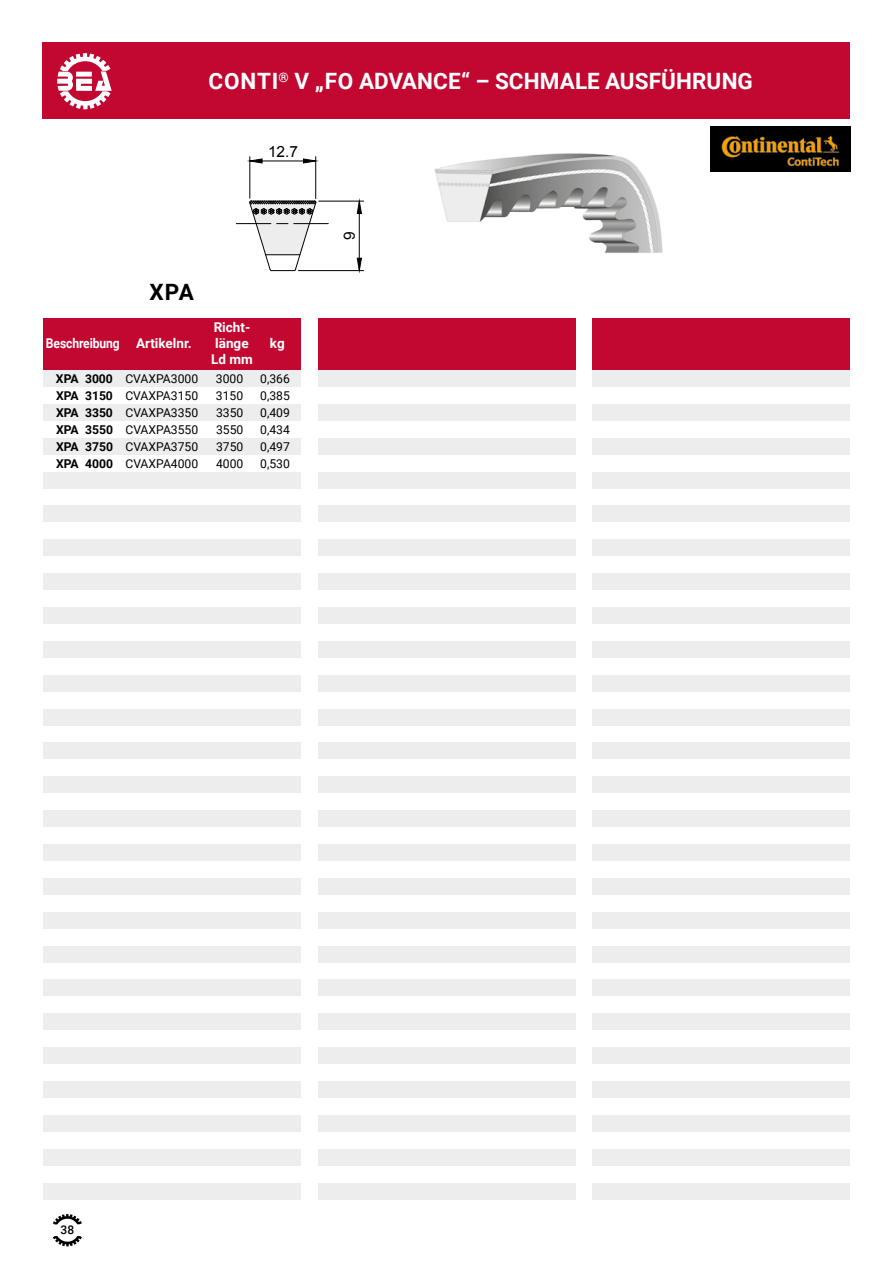
<style>
.page{position:relative;width:893px;height:1263px;background:#fff}
.page>*{position:absolute;margin:0;border:0;box-sizing:border-box;transform-origin:0 0}
.t1{font:700 22.5px "Roboto";letter-spacing:.005em;color:#fff}
.t2{font:700 22.5px "Roboto";color:#000}
.t3{font:15.45px "Arial";color:#000}
.t4{font:700 13.5px "Roboto";color:#fff;scale:.9 1}
.t5{font:700 13.5px/16.2px "Roboto";color:#fff;text-align:center}
.t6{font:12.15px "Roboto";color:#000}
.t7{font:500 12px "Roboto";color:#000}
.s1{font-weight:700}
</style>
<div class="page">
<div style="left:43px;top:505px;width:257px;height:17px;background:#ededed"></div>
<div style="left:317px;top:505px;width:258px;height:17px;background:#ededed"></div>
<div style="left:592px;top:505px;width:258px;height:17px;background:#ededed"></div>
<div style="left:43px;top:471px;width:257px;height:17px;background:#ededed"></div>
<div style="left:317px;top:471px;width:258px;height:17px;background:#ededed"></div>
<div style="left:592px;top:471px;width:258px;height:17px;background:#ededed"></div>
<div style="left:43px;top:438px;width:257px;height:17px;background:#ededed"></div>
<div style="left:317px;top:438px;width:258px;height:17px;background:#ededed"></div>
<div style="left:592px;top:438px;width:258px;height:17px;background:#ededed"></div>
<div style="left:43px;top:404px;width:257px;height:17px;background:#ededed"></div>
<div style="left:317px;top:404px;width:258px;height:17px;background:#ededed"></div>
<div style="left:592px;top:404px;width:258px;height:17px;background:#ededed"></div>
<div style="left:43px;top:370px;width:257px;height:17px;background:#ededed"></div>
<div style="left:317px;top:370px;width:258px;height:17px;background:#ededed"></div>
<div style="left:592px;top:370px;width:258px;height:17px;background:#ededed"></div>
<div style="left:43px;top:539px;width:257px;height:17px;background:#ededed"></div>
<div style="left:317px;top:539px;width:258px;height:17px;background:#ededed"></div>
<div style="left:592px;top:539px;width:258px;height:17px;background:#ededed"></div>
<div style="left:43px;top:573px;width:257px;height:17px;background:#ededed"></div>
<div style="left:317px;top:573px;width:258px;height:17px;background:#ededed"></div>
<div style="left:592px;top:573px;width:258px;height:17px;background:#ededed"></div>
<div style="left:43px;top:607px;width:257px;height:17px;background:#ededed"></div>
<div style="left:317px;top:607px;width:258px;height:17px;background:#ededed"></div>
<div style="left:592px;top:607px;width:258px;height:17px;background:#ededed"></div>
<div style="left:43px;top:641px;width:257px;height:17px;background:#ededed"></div>
<div style="left:317px;top:641px;width:258px;height:17px;background:#ededed"></div>
<div style="left:592px;top:641px;width:258px;height:17px;background:#ededed"></div>
<div style="left:43px;top:675px;width:257px;height:17px;background:#ededed"></div>
<div style="left:317px;top:675px;width:258px;height:17px;background:#ededed"></div>
<div style="left:592px;top:675px;width:258px;height:17px;background:#ededed"></div>
<div style="left:43px;top:709px;width:257px;height:16px;background:#ededed"></div>
<div style="left:317px;top:709px;width:258px;height:16px;background:#ededed"></div>
<div style="left:592px;top:709px;width:258px;height:16px;background:#ededed"></div>
<div style="left:43px;top:742px;width:257px;height:17px;background:#ededed"></div>
<div style="left:317px;top:742px;width:258px;height:17px;background:#ededed"></div>
<div style="left:592px;top:742px;width:258px;height:17px;background:#ededed"></div>
<div style="left:43px;top:776px;width:257px;height:17px;background:#ededed"></div>
<div style="left:317px;top:776px;width:258px;height:17px;background:#ededed"></div>
<div style="left:592px;top:776px;width:258px;height:17px;background:#ededed"></div>
<div style="left:43px;top:810px;width:257px;height:17px;background:#ededed"></div>
<div style="left:317px;top:810px;width:258px;height:17px;background:#ededed"></div>
<div style="left:592px;top:810px;width:258px;height:17px;background:#ededed"></div>
<div style="left:43px;top:1013px;width:257px;height:17px;background:#ededed"></div>
<div style="left:317px;top:1013px;width:258px;height:17px;background:#ededed"></div>
<div style="left:592px;top:1013px;width:258px;height:17px;background:#ededed"></div>
<div style="left:43px;top:844px;width:257px;height:17px;background:#ededed"></div>
<div style="left:317px;top:844px;width:258px;height:17px;background:#ededed"></div>
<div style="left:592px;top:844px;width:258px;height:17px;background:#ededed"></div>
<div style="left:43px;top:1047px;width:257px;height:17px;background:#ededed"></div>
<div style="left:317px;top:1047px;width:258px;height:17px;background:#ededed"></div>
<div style="left:592px;top:1047px;width:258px;height:17px;background:#ededed"></div>
<div style="left:43px;top:878px;width:257px;height:17px;background:#ededed"></div>
<div style="left:317px;top:878px;width:258px;height:17px;background:#ededed"></div>
<div style="left:592px;top:878px;width:258px;height:17px;background:#ededed"></div>
<div style="left:43px;top:1081px;width:257px;height:17px;background:#ededed"></div>
<div style="left:317px;top:1081px;width:258px;height:17px;background:#ededed"></div>
<div style="left:592px;top:1081px;width:258px;height:17px;background:#ededed"></div>
<div style="left:43px;top:912px;width:257px;height:17px;background:#ededed"></div>
<div style="left:317px;top:912px;width:258px;height:17px;background:#ededed"></div>
<div style="left:592px;top:912px;width:258px;height:17px;background:#ededed"></div>
<div style="left:43px;top:1115px;width:257px;height:17px;background:#ededed"></div>
<div style="left:317px;top:1115px;width:258px;height:17px;background:#ededed"></div>
<div style="left:592px;top:1115px;width:258px;height:17px;background:#ededed"></div>
<div style="left:43px;top:946px;width:257px;height:16px;background:#ededed"></div>
<div style="left:317px;top:946px;width:258px;height:16px;background:#ededed"></div>
<div style="left:592px;top:946px;width:258px;height:16px;background:#ededed"></div>
<div style="left:43px;top:1149px;width:257px;height:17px;background:#ededed"></div>
<div style="left:317px;top:1149px;width:258px;height:17px;background:#ededed"></div>
<div style="left:592px;top:1149px;width:258px;height:17px;background:#ededed"></div>
<div style="left:43px;top:979px;width:257px;height:17px;background:#ededed"></div>
<div style="left:317px;top:979px;width:258px;height:17px;background:#ededed"></div>
<div style="left:592px;top:979px;width:258px;height:17px;background:#ededed"></div>
<div style="left:43px;top:1183px;width:257px;height:16px;background:#ededed"></div>
<div style="left:317px;top:1183px;width:258px;height:16px;background:#ededed"></div>
<div style="left:592px;top:1183px;width:258px;height:16px;background:#ededed"></div>
<div style="left:43px;top:319px;width:257px;height:51px;background:#c20831"></div>
<div style="left:317px;top:319px;width:258px;height:51px;background:#c20831"></div>
<div style="left:592px;top:319px;width:258px;height:51px;background:#c20831"></div>
<div style="left:43px;top:43px;width:807px;height:76px;background:#c20831"></div>
<svg style="left:57px;top:53px;width:55px;height:56px"></svg>
<svg style="left:53px;top:1214px;width:29px;height:10px"></svg>
<svg style="left:53px;top:1236px;width:29px;height:10px"></svg>
<hr style="left:236px;top:223px;width:35px;height:1px;background:#000">
<hr style="left:294px;top:223px;width:34px;height:1px;background:#000">
<svg style="left:249px;top:200px;width:68px;height:71px"></svg>
<hr style="left:250px;top:157px;width:1px;height:41px;background:#000">
<hr style="left:315px;top:157px;width:1px;height:42px;background:#000">
<hr style="left:262px;top:161px;width:41px;height:1px;background:#000">
<svg style="left:249px;top:158px;width:14px;height:6px"></svg>
<svg style="left:303px;top:158px;width:13px;height:6px"></svg>
<hr style="left:319px;top:201px;width:45px;height:1px;background:#000">
<hr style="left:298px;top:270px;width:66px;height:1px;background:#000">
<hr style="left:359px;top:214px;width:1px;height:44px;background:#000">
<svg style="left:357px;top:200px;width:5px;height:14px"></svg>
<svg style="left:357px;top:257px;width:5px;height:14px"></svg>
<img style="left:434px;top:153px;width:229px;height:100px">
<img style="left:710px;top:126px;width:140px;height:45px">
<h1 class="t1" style="left:208px;top:65px;width:546px">CONTI<sup>®</sup> V „FO ADVANCE“ – SCHMALE AUSFÜHRUNG</h1>
<h1 class="t2" style="left:150px;top:276px;width:46px">XPA</h1>
<p class="t3" style="left:268px;top:141px;width:32px">12.7</p>
<p class="t5" style="left:211px;top:318px;width:43px">Richt&shy;länge<br>Ld mm</p>
<p class="t4" style="left:46px;top:334px;width:163px">Beschreibung Artikelnr.</p>
<p class="t5" style="left:270px;top:335px;width:16px">kg</p>
<p class="t6" style="left:56px;top:370px;width:144px"><span class="s1">XPA 3000</span> CVAXPA3000</p>
<p class="t6" style="left:216px;top:370px;width:29px">3000</p>
<p class="t6" style="left:260px;top:370px;width:31px">0,366</p>
<p class="t6" style="left:56px;top:387px;width:144px"><span class="s1">XPA 3150</span> CVAXPA3150</p>
<p class="t6" style="left:216px;top:387px;width:29px">3150</p>
<p class="t6" style="left:260px;top:387px;width:31px">0,385</p>
<p class="t6" style="left:56px;top:404px;width:144px"><span class="s1">XPA 3350</span> CVAXPA3350</p>
<p class="t6" style="left:216px;top:404px;width:29px">3350</p>
<p class="t6" style="left:260px;top:404px;width:31px">0,409</p>
<p class="t6" style="left:56px;top:421px;width:144px"><span class="s1">XPA 3550</span> CVAXPA3550</p>
<p class="t6" style="left:216px;top:421px;width:29px">3550</p>
<p class="t6" style="left:260px;top:421px;width:31px">0,434</p>
<p class="t6" style="left:56px;top:438px;width:144px"><span class="s1">XPA 3750</span> CVAXPA3750</p>
<p class="t6" style="left:216px;top:438px;width:29px">3750</p>
<p class="t6" style="left:260px;top:438px;width:31px">0,497</p>
<p class="t6" style="left:56px;top:455px;width:144px"><span class="s1">XPA 4000</span> CVAXPA4000</p>
<p class="t6" style="left:216px;top:455px;width:29px">4000</p>
<p class="t6" style="left:260px;top:455px;width:31px">0,530</p>
<p class="t3" style="left:339px;top:240px;width:10px;rotate:-90deg">9</p>
<p class="t7" style="left:61px;top:1221px;width:15px">38</p>
</div>
